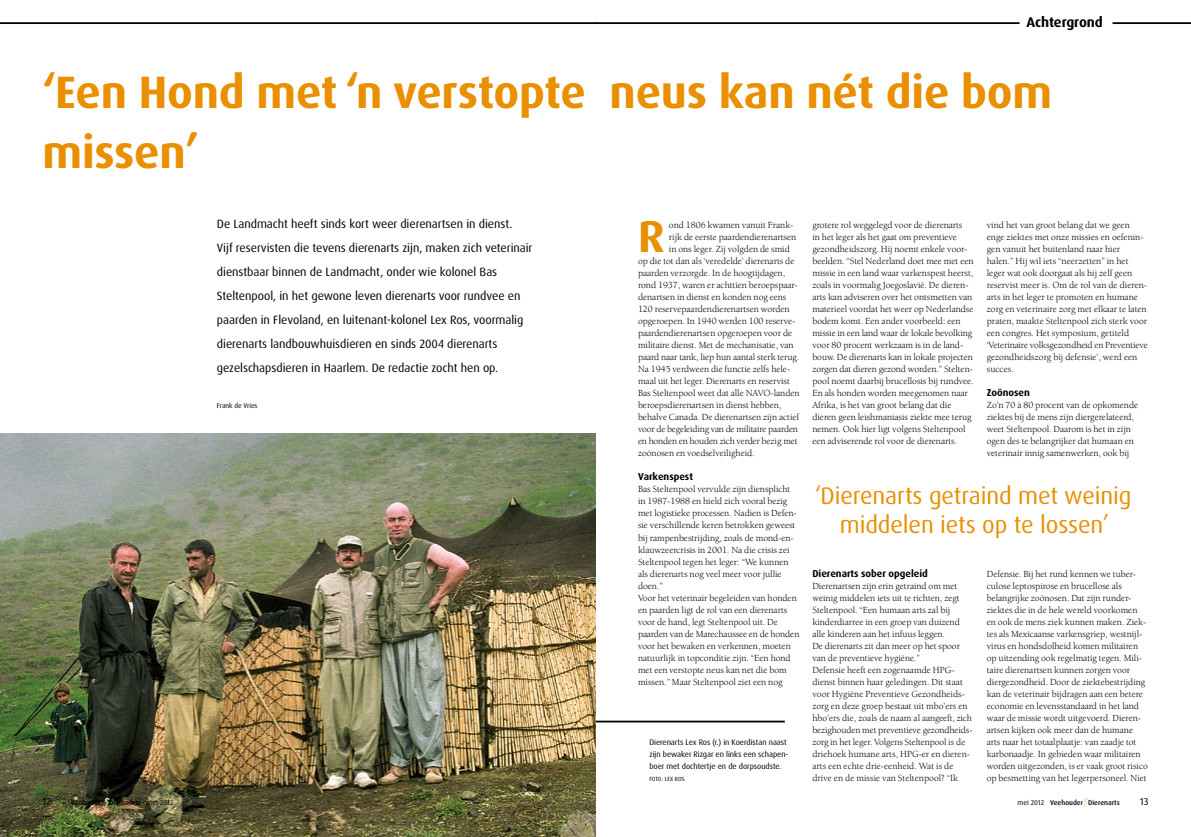
<style>
.page{position:relative;width:1191px;height:837px;background:#fff}
.page>*{position:absolute;margin:0;border:0;box-sizing:border-box;transform-origin:0 0}
.t1{font:700 45.5px/60px "Dax OT";letter-spacing:-.005em;color:#e98f00}
.t2{font:700 44.5px "Dax OT";color:#e98f00}
.t3{font:24px/29px "Dax OT";letter-spacing:-.005em;color:#e98f00;text-align:center}
.t4{font:700 14px "Dax OT";letter-spacing:-.005em;color:#000}
.t5{font:12px/24px "Dax OT";letter-spacing:-.005em;color:#000}
.t6{font:700 10px "Dax OT";letter-spacing:-.005em;color:#000}
.t7{font:10px "Dax OT";color:#000}
.t8{font:9.6px/12px "Berkeley Std";letter-spacing:-.005em;color:#000}
.t9{font:8px/12px "Dax OT";letter-spacing:-.005em;color:#000}
.t10{font:500 7px "Dax OT";letter-spacing:.005em;color:#000}
.t11{font:7px "Dax OT";letter-spacing:-.005em;color:#000}
.t12{font:6px "Dax OT";color:#000}
.s1{font-weight:400}
</style>
<div class="page">
<img style="left:0;top:433px;width:595px;height:403px">
<hr style="left:0;top:22px;width:595px;height:2px;background:#000">
<svg style="left:105px;top:797px;width:4px;height:9px"></svg>
<hr style="left:595px;top:22px;width:424px;height:2px;background:#000">
<hr style="left:1112px;top:22px;width:79px;height:2px;background:#000">
<svg style="left:1083px;top:797px;width:5px;height:9px"></svg>
<hr style="left:595px;top:720px;width:189px;height:2px;background:#000">
<h3 class="t4" style="left:1026px;top:13px;width:78px">Achtergrond</h3>
<h1 class="t1" style="left:43px;top:63px;width:1011px">‘Een Hond met ‘n verstopte neus kan nét die bom missen’</h1>
<p class="t5" style="left:217px;top:212px;width:317px">De Landmacht heeft sinds kort weer dierenartsen in dienst.<br>Vijf reservisten die tevens dierenarts zijn, maken zich veterinair dienstbaar binnen de Landmacht, onder wie kolonel Bas Steltenpool, in het gewone leven dierenarts voor rundvee en paarden in Flevoland, en luitenant-kolonel Lex Ros, voormalig dierenarts landbouwhuisdieren en sinds 2004 dierenarts gezelschapsdieren in Haarlem. De redactie zocht hen op.</p>
<p class="t11" style="left:217px;top:401px;width:42px">Frank de Vries</p>
<p class="t7" style="left:43px;top:794px;width:10px">12</p>
<p class="t10" style="left:71px;top:797px;width:104px">Veehouder Dierenarts <span class="s1">mei 2012</span></p>
<h2 class="t2" style="left:638px;top:208px;width:28px">R</h2>
<p class="t8" style="left:669px;top:219px;width:126px">ond 1806 kwamen vanuit Frank-</p>
<p class="t8" style="left:669px;top:231px;width:129px">rijk de eerste paardendierenartsen</p>
<p class="t8" style="left:669px;top:243px;width:122px">in ons leger. Zij volgden de smid</p>
<p class="t8" style="left:638px;top:255px;width:158px">op die tot dan als ‘veredelde’ dierenarts de</p>
<p class="t8" style="left:638px;top:267px;width:149px">paarden verzorgde. In de hoogtijdagen,</p>
<p class="t8" style="left:638px;top:279px;width:161px">rond 1937, waren er achttien beroepspaar-</p>
<p class="t8" style="left:638px;top:291px;width:150px">denartsen in dienst en konden nog eens</p>
<p class="t8" style="left:638px;top:303px;width:153px">120 reservepaardendierenartsen worden</p>
<p class="t8" style="left:638px;top:315px;width:159px">opgeroepen. In 1940 werden 100 reserve-</p>
<p class="t8" style="left:638px;top:327px;width:156px">paardendierenartsen opgeroepen voor de</p>
<p class="t8" style="left:638px;top:339px;width:157px">militaire dienst. Met de mechanisatie, van</p>
<p class="t8" style="left:638px;top:351px;width:163px">paard naar tank, liep hun aantal sterk terug.</p>
<p class="t8" style="left:638px;top:363px;width:154px">Na 1945 verdween die functie zelfs hele-</p>
<p class="t8" style="left:638px;top:375px;width:153px">maal uit het leger. Dierenarts en reservist</p>
<p class="t8" style="left:638px;top:387px;width:163px">Bas Steltenpool weet dat alle NAVO-landen</p>
<p class="t8" style="left:638px;top:399px;width:145px">beroepsdierenartsen in dienst hebben,</p>
<p class="t8" style="left:638px;top:411px;width:163px">behalve Canada. De dierenartsen zijn actief</p>
<p class="t8" style="left:638px;top:423px;width:161px">voor de begeleiding van de militaire paarden</p>
<p class="t8" style="left:638px;top:435px;width:161px">en honden en houden zich verder bezig met</p>
<p class="t8" style="left:638px;top:447px;width:118px">zoönosen en voedselveiligheid.</p>
<p class="t6" style="left:638px;top:470px;width:56px">Varkenspest</p>
<p class="t8" style="left:638px;top:483px;width:163px">Bas Steltenpool vervulde zijn diensplicht in 1987-1988 en hield zich vooral bezig met logistieke processen. Nadien is Defen&shy;sie verschillende keren betrokken geweest bij rampenbestrijding, zoals de mond-en&shy;klauwzeercrisis in 2001. Na die crisis zei Steltenpool tegen het leger: “We kunnen als dierenarts nog veel meer voor jullie doen.”<br>Voor het veterinair begeleiden van honden en paarden ligt de rol van een dierenarts voor de hand, legt Steltenpool uit. De paarden van de Marechaussee en de honden voor het bewaken en verkennen, moeten natuurlijk in topconditie zijn. “Een hond met een verstopte neus kan net die bom missen.” Maar Steltenpool ziet een nog</p>
<p class="t9" style="left:649px;top:735px;width:140px">Dierenarts Lex Ros (r.) in Koerdistan naast zijn bewaker Rizgar en links een schapen&shy;boer met dochtertje en de dorpsoudste.</p>
<p class="t12" style="left:649px;top:774px;width:36px">Foto: Lex Ros</p>
<p class="t8" style="left:812px;top:219px;width:163px">grotere rol weggelegd voor de dierenarts<br>in het leger als het gaat om preventieve gezondheidszorg. Hij noemt enkele voor&shy;beelden. “Stel Nederland doet mee met een missie in een land waar varkenspest heerst, zoals in voormalig Joegoslavië. De dieren&shy;arts kan adviseren over het ontsmetten van materieel voordat het weer op Nederlandse bodem komt. Een ander voorbeeld: een missie in een land waar de lokale bevolking voor 80 procent werkzaam is in de land&shy;bouw. De dierenarts kan in lokale projecten zorgen dat dieren gezond worden.” Stelten&shy;pool noemt daarbij brucellosis bij rundvee.<br>En als honden worden meegenomen naar Afrika, is het van groot belang dat die dieren geen leishmaniasis ziekte mee terug nemen. Ook hier ligt volgens Steltenpool een adviserende rol voor de dierenarts.</p>
<p class="t8" style="left:986px;top:219px;width:163px">vind het van groot belang dat we geen enge ziektes met onze missies en oefenin&shy;gen vanuit het buitenland naar hier halen.” Hij wil iets “neerzetten” in het leger wat ook doorgaat als hij zelf geen reservist meer is. Om de rol van de dieren&shy;arts in het leger te promoten en humane zorg en veterinaire zorg met elkaar te laten praten, maakte Steltenpool zich sterk voor een congres. Het symposium, getiteld ‘Veterinaire volksgezondheid en Preventieve gezondheidszorg bij defensie’, werd een succes.</p>
<p class="t6" style="left:986px;top:386px;width:45px">Zoönosen</p>
<p class="t8" style="left:986px;top:399px;width:153px">Zo’n 70 à 80 procent van de opkomende ziektes bij de mens zijn diergerelateerd, weet Steltenpool. Daarom is het in zijn ogen des te belangrijker dat humaan en veterinair innig samenwerken, ook bij</p>
<h3 class="t3" style="left:815px;top:481px;width:318px">‘Dierenarts getraind met weinig middelen iets op te lossen’</h3>
<p class="t6" style="left:812px;top:566px;width:117px">Dierenarts sober opgeleid</p>
<p class="t8" style="left:812px;top:579px;width:162px">Dierenartsen zijn erin getraind om met weinig middelen iets uit te richten, zegt Steltenpool. “Een humaan arts zal bij kinderdiarree in een groep van duizend alle kinderen aan het infuus leggen.<br>De dierenarts zit dan meer op het spoor van de preventieve hygiëne.”<br>Defensie heeft een zogenaamde HPG&shy;dienst binnen haar geledingen. Dit staat voor Hygiëne Preventieve Gezondheids&shy;zorg en deze groep bestaat uit mbo’ers en hbo’ers die, zoals de naam al aangeeft, zich bezighouden met preventieve gezondheids&shy;zorg in het leger. Volgens Steltenpool is de driehoek humane arts, HPG-er en dieren&shy;arts een echte drie-eenheid. Wat is de drive en de missie van Steltenpool? “Ik</p>
<p class="t8" style="left:986px;top:567px;width:162px">Defensie. Bij het rund kennen we tuber&shy;culose leptospirose en brucellose als belangrijke zoönosen. Dat zijn runder&shy;ziektes die in de hele wereld voorkomen en ook de mens ziek kunnen maken. Ziek&shy;tes als Mexicaanse varkensgriep, westnijl&shy;virus en hondsdolheid komen militairen op uitzending ook regelmatig tegen. Mili&shy;taire dierenartsen kunnen zorgen voor diergezondheid. Door de ziektebestrijding kan de veterinair bijdragen aan een betere economie en levensstandaard in het land waar de missie wordt uitgevoerd. Dieren&shy;artsen kijken ook meer dan de humane arts naar het totaalplaatje: van zaadje tot karbonaadje. In gebieden waar militairen worden uitgezonden, is er vaak groot risico op besmetting van het legerpersoneel. Niet</p>
<p class="t10" style="left:1017px;top:797px;width:104px"><span class="s1">mei 2012</span> Veehouder Dierenarts</p>
<p class="t7" style="left:1139px;top:794px;width:10px">13</p>
</div>
